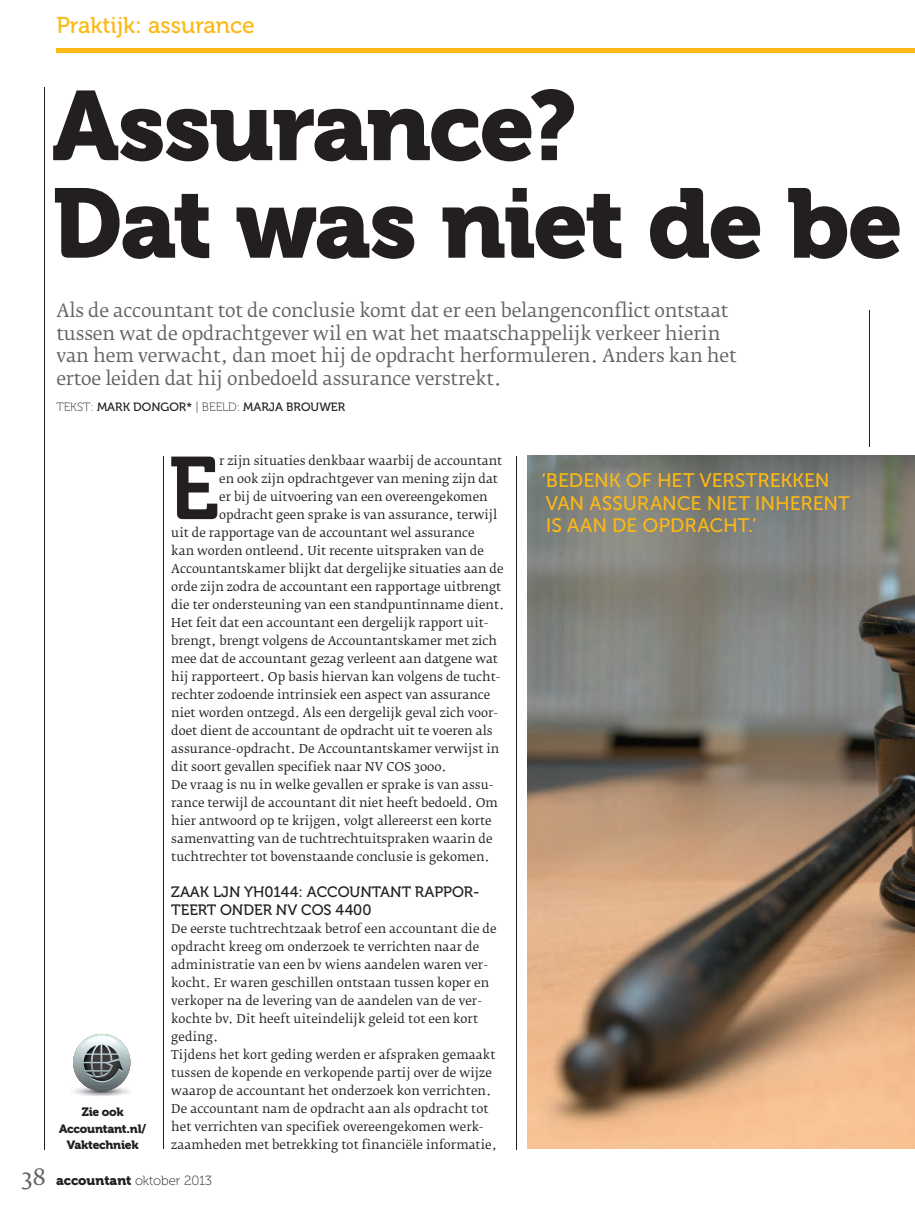
<style>
.page{position:relative;width:915px;height:1213px;background:#fff}
.page>*{position:absolute;margin:0;border:0;box-sizing:border-box;transform-origin:0 0}
.t1{font:97.5px/97.5px "Museo 900";letter-spacing:-.025em;color:#231f20}
.t2{font:88.05px "Museo 700";color:#231f20}
.t3{font:22.8px "Museo 500";color:#fcb814}
.t4{font:19.5px/22.5px "Museo Sans 500";letter-spacing:-.005em;color:#fcb814}
.t5{font:18px/22.5px "Fedra Serif B Std";letter-spacing:-.01em;color:#636366}
.t6{font:15px/18px "Museo 500";color:#231f20}
.t7{font:13.2px "Museo 100";color:#231f20}
.t8{font:12px/18px "Fedra Serif B Std";color:#231f20}
.t9{font:12px "Museo 500";color:#231f20}
.t10{font:12px/16.5px "Museo 900";letter-spacing:-.02em;color:#231f20;text-align:center}
.s1{font-family:"Museo 100"}
.s2{font-family:"Fedra Serif B Std";font-size:22.5px;color:#636366}
.s3{font-family:"Museo 900"}
</style>
<div class="page">
<hr style="left:869px;top:311px;width:1px;height:136px;background:#231f20">
<hr style="left:44px;top:87px;width:1px;height:1062px;background:#231f20">
<hr style="left:56px;top:48px;width:859px;height:4px;background:#fcb814">
<hr style="left:516px;top:456px;width:1px;height:693px;background:#231f20">
<hr style="left:163px;top:456px;width:1px;height:693px;background:#231f20">
<img style="left:66px;top:1085px;width:71px;height:11px;border-radius:50%">
<svg style="left:73px;top:1034px;width:57px;height:57px"></svg>
<svg style="left:79px;top:1036px;width:44px;height:51px;background:#899193"></svg>
<img style="left:527px;top:456px;width:388px;height:693px">
<h3 class="t3" style="left:56px;top:13px;width:200px">Praktijk: assurance</h3>
<h1 class="t1" style="left:52px;top:87px;width:852px">Assurance?<br>Dat was niet de be</h1>
<p class="t5" style="left:56px;top:301px;width:682px">Als de accountant tot de conclusie komt dat er een belangenconflict ontstaat tussen wat de opdrachtgever wil en wat het maatschappelijk verkeer hierin van hem verwacht, dan moet hij de opdracht herformuleren. Anders kan het ertoe leiden dat hij onbedoeld assurance verstrekt.</p>
<p class="t9" style="left:56px;top:401px;width:290px"><span class="s1">TEKST:</span> MARK DONGOR* <span class="s1">| BEELD:</span> MARJA BROUWER</p>
<p class="t10" style="left:59px;top:1105px;width:88px">Zie ook<br>Accountant.nl/<br>Vaktechniek</p>
<h2 class="t2" style="left:168px;top:440px;width:52px">E</h2>
<p class="t8" style="left:219px;top:453px;width:284px">r zijn situaties denkbaar waarbij de accountant</p>
<p class="t8" style="left:219px;top:471px;width:280px">en ook zijn opdrachtgever van mening zijn dat</p>
<p class="t8" style="left:219px;top:489px;width:270px">er bij de uitvoering van een overeengekomen</p>
<p class="t8" style="left:219px;top:507px;width:280px">opdracht geen sprake is van assurance, terwijl</p>
<p class="t8" style="left:171px;top:525px;width:305px">uit de rapportage van de accountant wel assurance</p>
<p class="t8" style="left:171px;top:543px;width:314px">kan worden ontleend. Uit recente uitspraken van de</p>
<p class="t8" style="left:171px;top:561px;width:334px">Accountantskamer blijkt dat dergelijke situaties aan de</p>
<p class="t8" style="left:171px;top:579px;width:331px">orde zijn zodra de accountant een rapportage uitbrengt</p>
<p class="t8" style="left:171px;top:597px;width:334px">die ter ondersteuning van een standpuntinname dient.</p>
<p class="t8" style="left:171px;top:615px;width:318px">Het feit dat een accountant een dergelijk rapport uit-</p>
<p class="t8" style="left:171px;top:633px;width:327px">brengt, brengt volgens de Accountantskamer met zich</p>
<p class="t8" style="left:171px;top:651px;width:328px">mee dat de accountant gezag verleent aan datgene wat</p>
<p class="t8" style="left:171px;top:669px;width:331px">hij rapporteert. Op basis hiervan kan volgens de tucht-</p>
<p class="t8" style="left:171px;top:687px;width:320px">rechter zodoende intrinsiek een aspect van assurance</p>
<p class="t8" style="left:171px;top:705px;width:328px">niet worden ontzegd. Als een dergelijk geval zich voor-</p>
<p class="t8" style="left:171px;top:723px;width:323px">doet dient de accountant de opdracht uit te voeren als</p>
<p class="t8" style="left:171px;top:741px;width:329px">assurance- opdracht. De Accountantskamer verwijst in</p>
<p class="t8" style="left:171px;top:759px;width:277px">dit soort gevallen specifiek naar NV COS 3000.</p>
<p class="t8" style="left:171px;top:777px;width:324px">De vraag is nu in welke gevallen er sprake is van assu-</p>
<p class="t8" style="left:171px;top:795px;width:328px">rance terwijl de accountant dit niet heeft bedoeld. Om</p>
<p class="t8" style="left:171px;top:813px;width:322px">hier antwoord op te krijgen, volgt allereerst een korte</p>
<p class="t8" style="left:171px;top:831px;width:323px">samenvatting van de tuchtrechtuitspraken waarin de</p>
<p class="t8" style="left:171px;top:849px;width:320px">tuchtrechter tot bovenstaande conclusie is gekomen.</p>
<p class="t6" style="left:171px;top:883px;width:310px">ZAAK LJN YH0144: ACCOUNTANT RAPPOR-<br>TEERT ONDER NV COS 4400</p>
<p class="t8" style="left:171px;top:921px;width:327px">De eerste tuchtrechtzaak betrof een accountant die de opdracht kreeg om onderzoek te verrichten naar de administratie van een bv wiens aandelen waren ver&shy;kocht. Er waren geschillen ontstaan tussen koper en verkoper na de levering van de aandelen van de ver&shy;kochte bv. Dit heeft uiteindelijk geleid tot een kort geding.<br>Tijdens het kort geding werden er afspraken gemaakt tussen de kopende en verkopende partij over de wijze waarop de accountant het onderzoek kon verrichten.<br>De accountant nam de opdracht aan als opdracht tot het verrichten van specifiek overeengekomen werk&shy;zaamheden met betrekking tot financiële informatie,</p>
<p class="t7" style="left:22px;top:1175px;width:192px"><span class="s2">38</span> <span class="s3">accountant</span> oktober 2013</p>
<h3 class="t4" style="left:541px;top:471px;width:310px">‘ BEDENK OF HET VERSTREKKEN<br>VAN ASSURANCE NIET INHERENT<br>IS AAN DE OPDRACHT.’</h3>
</div>
